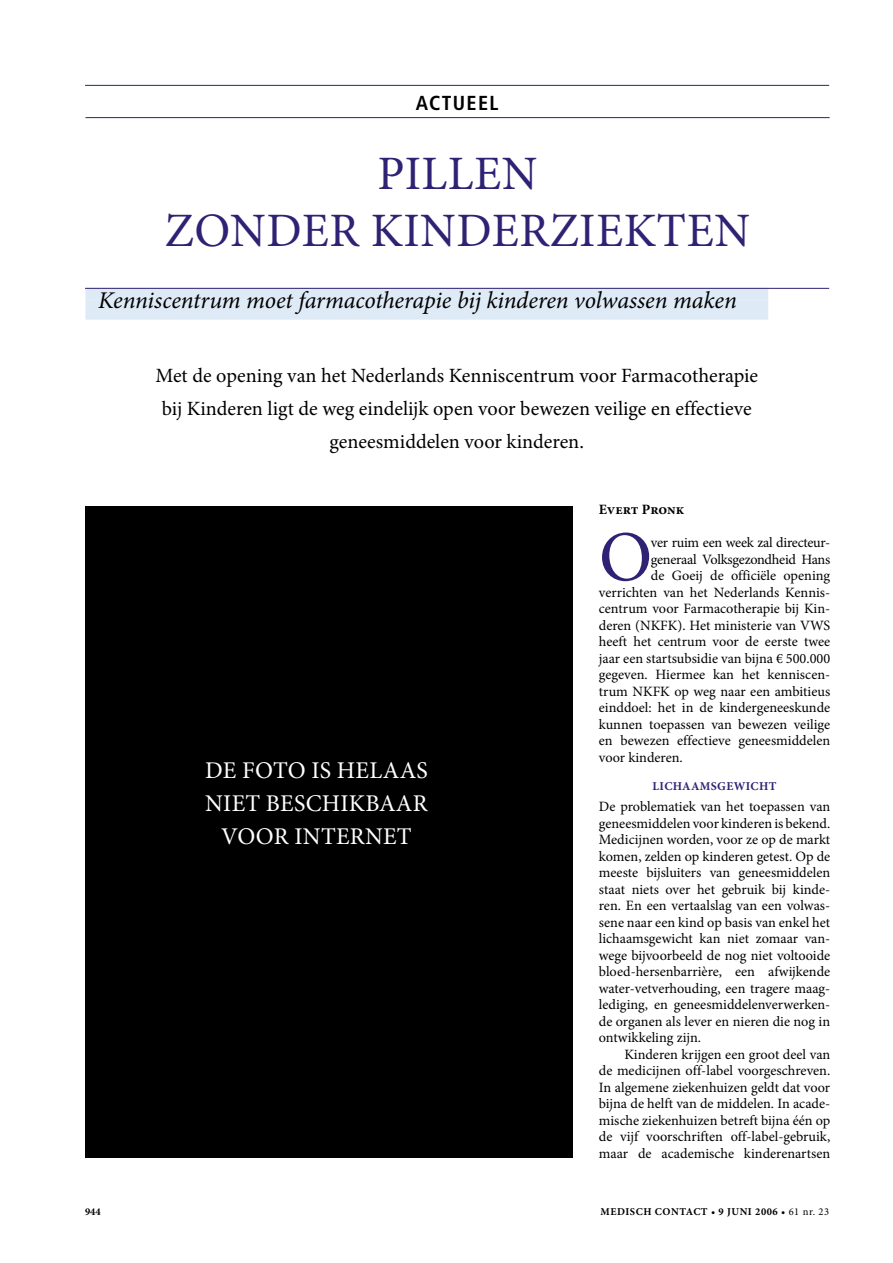
<style>
.page{position:relative;width:893px;height:1263px;background:#fff}
.page>*{position:absolute;margin:0;border:0;box-sizing:border-box;transform-origin:0 0}
.t1{font:71.55px "Minion Pro";color:#2f2274}
.t2{font:48px/57px "Minion Pro";letter-spacing:.01em;color:#2f2274;text-align:center}
.t3{font:italic 24px "Minion Pro";letter-spacing:-.005em;color:#000}
.t4{font:24px/33px "Minion Pro";letter-spacing:.01em;color:#fff;text-align:center}
.t5{font:20.25px/33px "Minion Pro";letter-spacing:-.005em;color:#000;text-align:center}
.t6{font:700 condensed 20.25px "Frutiger";letter-spacing:.065em;color:#000}
.t7{font:14.25px/16.5px "Minion Pro";letter-spacing:-.005em;color:#000;text-align:justify}
.t8{font:14.25px "Minion Pro";letter-spacing:-.03em;color:#000}
.t9{font:700 14.25px "Minion Pro";letter-spacing:-.005em;color:#000}
.t10{font:700 12px "Minion Pro";letter-spacing:.03em;color:#2f2274}
.t11{font:700 10.5px "Minion Pro";letter-spacing:.05em;color:#000}
.s1{font-weight:400}
</style>
<div class="page">
<hr style="left:85px;top:85px;width:744px;height:1px;background:#2f2274">
<div style="left:85px;top:288px;width:683px;height:12px;background:#dfeaf7"></div>
<div style="left:85px;top:300px;width:683px;height:20px;background:#dfeaf7"></div>
<hr style="left:85px;top:288px;width:744px;height:1px;background:#2f2274">
<hr style="left:85px;top:117px;width:745px;height:1px;background:#2f2274">
<div style="left:85px;top:506px;width:488px;height:652px;background:#000"></div>
<h3 class="t6" style="left:416px;top:91px;width:84px">ACTUEEL</h3>
<h2 class="t2" style="left:165px;top:145px;width:587px">Pillen<br>zonder kinderziekten</h2>
<h3 class="t3" style="left:98px;top:284px;width:640px">Kenniscentrum moet farmacotherapie bij kinderen volwassen maken</h3>
<h3 class="t5" style="left:156px;top:359px;width:604px">Met de opening van het Nederlands Kenniscentrum voor Farmacotherapie bij Kinderen ligt de weg eindelijk open voor bewezen veilige en effectieve geneesmiddelen voor kinderen.</h3>
<h3 class="t4" style="left:205px;top:754px;width:224px">De foto is helaas niet beschikbaar voor internet</h3>
<p class="t9" style="left:599px;top:499px;width:87px">EVERT PRONK</p>
<h1 class="t1" style="left:599px;top:509px;width:49px">O</h1>
<p class="t7" style="left:651px;top:534px;width:181px">ver ruim een week zal directeur-</p>
<p class="t8" style="left:651px;top:549px;width:181px">generaal Volksgezondheid Hans</p>
<p class="t7" style="left:651px;top:567px;width:181px">de Goeij de officiële opening</p>
<p class="t7" style="left:599px;top:584px;width:233px">verrichten van het Nederlands Kennis-</p>
<p class="t7" style="left:599px;top:600px;width:233px">centrum voor Farmacotherapie bij Kin-</p>
<p class="t7" style="left:599px;top:617px;width:233px">deren (NKFK). Het ministerie van VWS</p>
<p class="t7" style="left:599px;top:633px;width:233px">heeft het centrum voor de eerste twee</p>
<p class="t7" style="left:599px;top:650px;width:233px">jaar een startsubsidie van bijna € 500.000</p>
<p class="t7" style="left:599px;top:666px;width:233px">gegeven. Hiermee kan het kenniscen-</p>
<p class="t7" style="left:599px;top:683px;width:233px">trum NKFK op weg naar een ambitieus</p>
<p class="t7" style="left:599px;top:699px;width:233px">einddoel: het in de kindergeneeskunde</p>
<p class="t7" style="left:599px;top:716px;width:233px">kunnen toepassen van bewezen veilige</p>
<p class="t7" style="left:599px;top:732px;width:233px">en bewezen effectieve geneesmiddelen</p>
<p class="t7" style="left:599px;top:749px;width:85px">voor kinderen.</p>
<p class="t10" style="left:653px;top:778px;width:17px">LICHAAMS</p>
<p class="t10" style="left:717px;top:778px;width:38px">GEWICHT</p>
<p class="t7" style="left:599px;top:798px;width:233px">De problematiek van het toepassen van geneesmiddelen voor kinderen is bekend.<br>Medicijnen worden, voor ze op de markt komen, zelden op kinderen getest. Op de meeste bijsluiters van geneesmiddelen staat niets over het gebruik bij kinde&shy;ren. En een vertaalslag van een volwas&shy;sene naar een kind op basis van enkel het lichaamsgewicht kan niet zomaar van&shy;wege bijvoorbeeld de nog niet voltooide bloed-hersenbarrière, een afwijkende water-vetverhouding, een tragere maag&shy;lediging, en geneesmiddelenver--werken&shy;de organen als lever en nieren die nog in ontwikkeling zijn.</p>
<p class="t7" style="left:599px;top:1046px;width:233px;text-indent:26px">Kinderen krijgen een groot deel van de medicijnen off-label voorgeschreven.<br>In algemene ziekenhuizen geldt dat voor bijna de helft van de middelen. In acade&shy;mische ziekenhuizen betreft bijna één op de vijf voorschriften off-label-gebruik, maar de academische kinderenartsen</p>
<p class="t11" style="left:85px;top:1204px;width:17px">944</p>
<p class="t11" style="left:601px;top:1204px;width:230px">MEDISCH CONTACT • 9 JUNI 2006 • <span class="s1">61 nr. 23</span></p>
</div>
